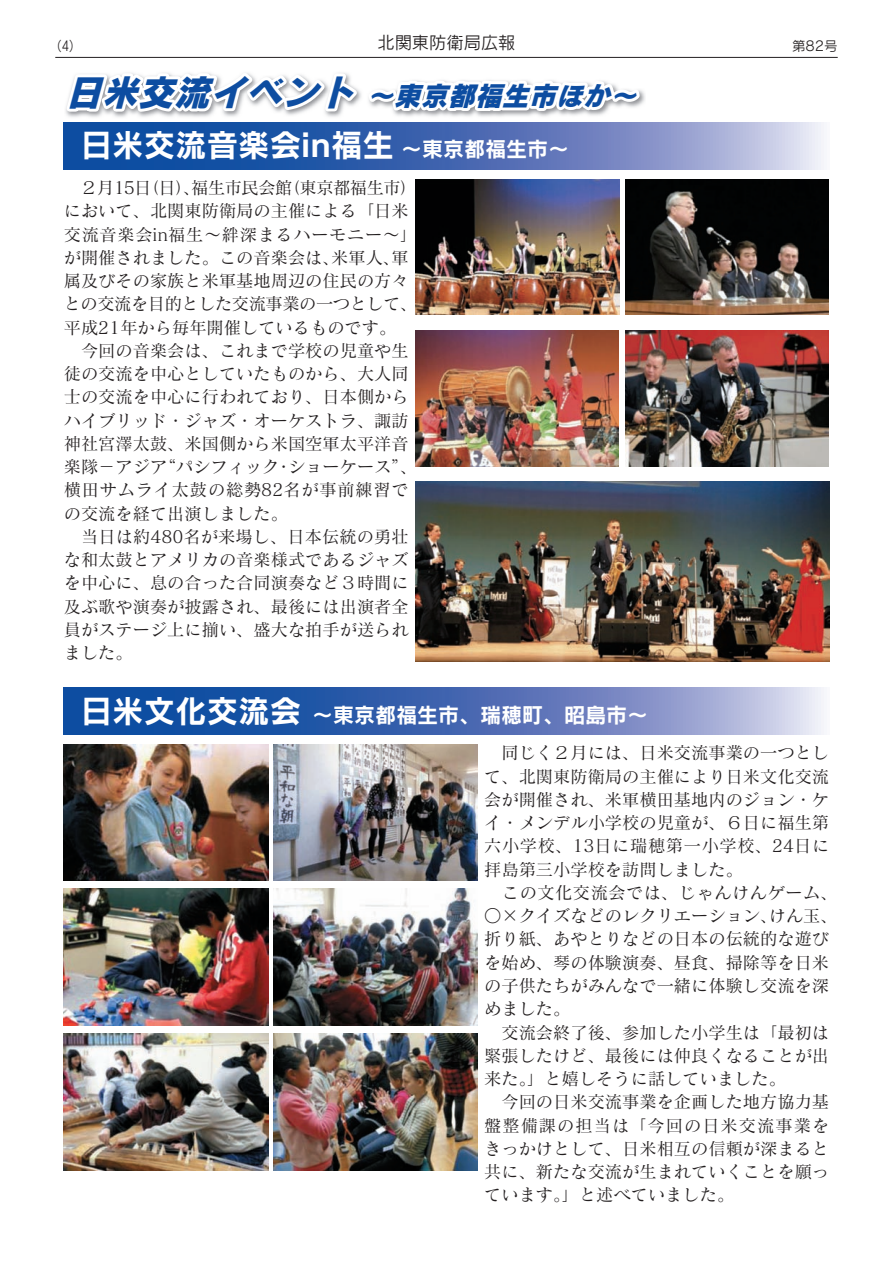
<style>
.page{position:relative;width:893px;height:1263px;background:#fff}
.page>*{position:absolute;margin:0;border:0;box-sizing:border-box;transform-origin:0 0}
.t1{font:31.5px "Rodin Pro B";color:#fff}
.t2{font:italic 27px "Rodin Pro EB";color:#0d4da1}
.t3{font:21px "Rodin Pro B";color:#fff}
.t4{font:17.25px/23.2px "Matisse Pro M";color:#231f20}
.t5{font:17.25px "Rodin Pro M";color:#231f20}
.t6{font:13.5px "Rodin Pro M";color:#231f20}
.s1{font-size:36px}
.s2{font-size:21px}
.s3{font-size:31.5px}
</style>
<div class="page">
<hr style="left:55px;top:57px;width:783px;height:1px;background:#231f20">
<svg style="left:62px;top:56px;width:582px;height:85px"></svg>
<svg style="left:64px;top:122px;width:760px;height:47px;background:#5174b7"></svg>
<svg style="left:64px;top:688px;width:760px;height:46px;background:#5174b7"></svg>
<img style="left:415px;top:179px;width:204px;height:136px">
<img style="left:625px;top:179px;width:204px;height:136px">
<img style="left:415px;top:330px;width:204px;height:136px">
<img style="left:625px;top:330px;width:204px;height:136px">
<img style="left:415px;top:482px;width:414px;height:179px">
<img style="left:64px;top:744px;width:205px;height:137px">
<img style="left:64px;top:889px;width:204px;height:136px">
<img style="left:64px;top:1033px;width:205px;height:137px">
<img style="left:273px;top:744px;width:204px;height:137px">
<img style="left:273px;top:889px;width:205px;height:136px">
<img style="left:273px;top:1033px;width:204px;height:137px">
<p class="t6" style="left:49px;top:38px;width:35px">（₄）</p>
<p class="t5" style="left:377px;top:31px;width:140px">北関東防衛局広報</p>
<p class="t6" style="left:792px;top:38px;width:47px">第82号</p>
<h2 class="t2" style="left:65px;top:77px;width:582px"><span class="s1">日米交流イベント</span> ～東京都福生市ほか～</h2>
<h1 class="t1" style="left:81px;top:124px;width:490px">日米交流音楽会in福生 <span class="s2">～東京都福生市～</span></h1>
<p class="t4" style="left:64px;top:175px;width:355px">　２月15日（日）、福生市民会館（東京都福生市）において、北関東防衛局の主催による「日米交流音楽会in福生～絆深まるハーモニー～」が開催されました。この音楽会は、米軍人、軍属及びその家族と米軍基地周辺の住民の方々との交流を目的とした交流事業の一つとして、平成21年から毎年開催しているものです。　今回の音楽会は、これまで学校の児童や生徒の交流を中心としていたものから、大人同士の交流を中心に行われており、日本側からハイブリッド・ジャズ・オーケストラ、諏訪神社宮澤太鼓、米国側から米国空軍太平洋音楽隊－アジア“パシフィック・ショーケース”、横田サムライ太鼓の総勢82名が事前練習での交流を経て出演しました。<br>　当日は約480名が来場し、日本伝統の勇壮な和太鼓とアメリカの音楽様式であるジャズを中心に、息の合った合同演奏など３時間に及ぶ歌や演奏が披露され、最後には出演者全員がステージ上に揃い、盛大な拍手が送られました。</p>
<p class="t3" style="left:81px;top:701px;width:569px"><span class="s3">日米文化交流会</span> ～東京都福生市、瑞穂町、昭島市～</p>
<p class="t4" style="left:484px;top:741px;width:355px">　同じく２月には、日米交流事業の一つとして、北関東防衛局の主催により日米文化交流会が開催され、米軍横田基地内のジョン・ケイ・メンデル小学校の児童が、６日に福生第六小学校、13日に瑞穂第一小学校、24日に拝島第三小学校を訪問しました。<br>　この文化交流会では、じゃんけんゲーム、</p>
<p class="t4" style="left:484px;top:904px;width:355px">○×クイズなどのレクリエーション、けん玉、折り紙、あやとりなどの日本の伝統的な遊びを始め、琴の体験演奏、昼食、掃除等を日米の子供たちがみんなで一緒に体験し交流を深めました。<br>　交流会終了後、参加した小学生は「最初は緊張したけど、最後には仲良くなることが出来た。」と嬉しそうに話していました。<br>　今回の日米交流事業を企画した地方協力基盤整備課の担当は「今回の日米交流事業をきっかけとして、日米相互の信頼が深まると共に、新たな交流が生まれていくことを願っています。」と述べていました。</p>
</div>
